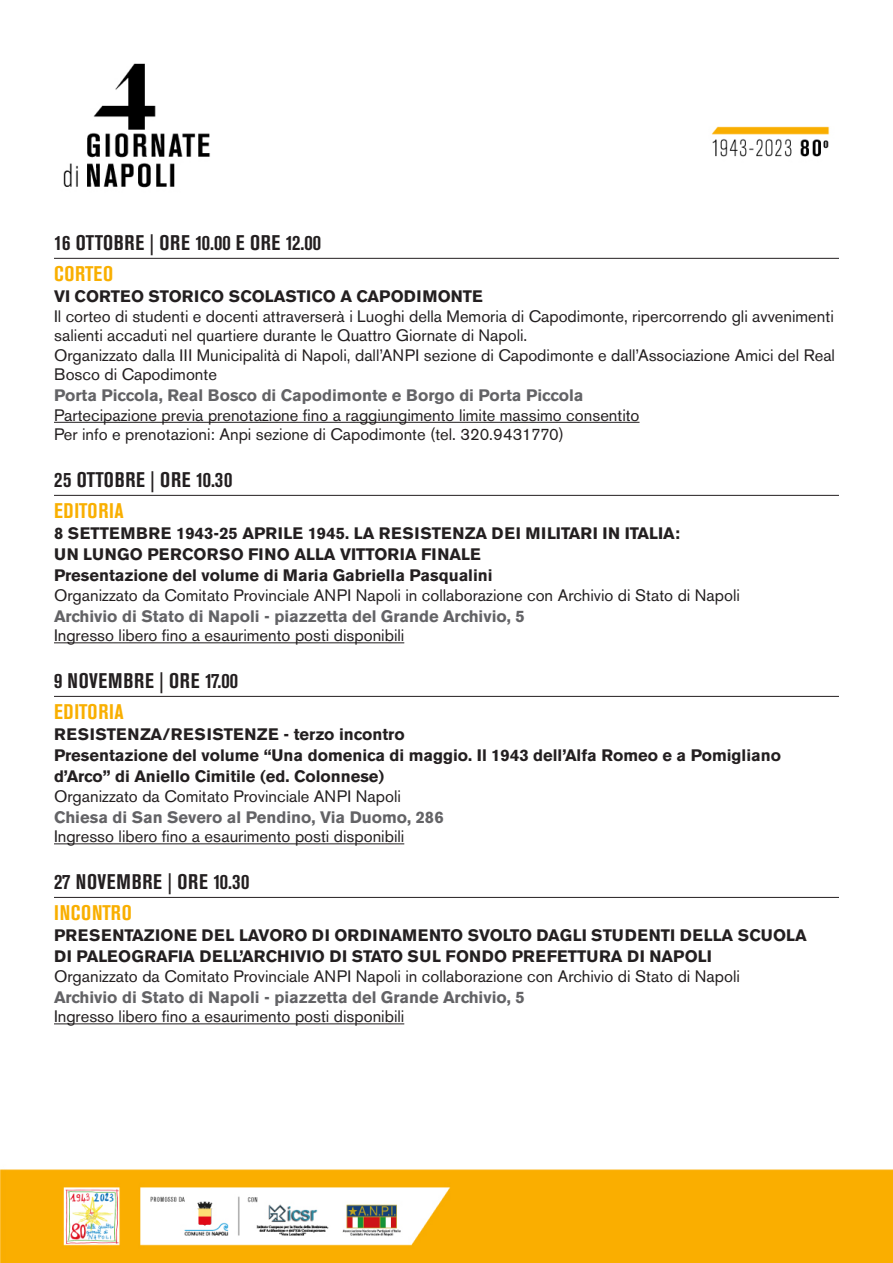
<style>
.page{position:relative;width:893px;height:1263px;background:#fff}
.page>*{position:absolute;margin:0;border:0;box-sizing:border-box;transform-origin:0 0}
.DATA{font:700 condensed 21px "Akzidenz Grotesk BE";letter-spacing:.035em;color:#231f20}
.TIPO{font:700 condensed 21px "Akzidenz Grotesk BE";letter-spacing:.035em;color:#f9af00}
.TESTO{font:16.5px/19.5px "Akzidenz Grotesk BE";color:#231f20}
.ATTIVITà{font:700 16.5px "Akzidenz Grotesk BE";color:#231f20}
.LUOGO{font:700 16.5px "Akzidenz Grotesk BE";color:#636366}
</style>
<div class="page">
<img style="left:0;top:63px;width:892px;height:1200px">
<hr style="left:54px;top:258px;width:785px;height:1px;background:#231f20">
<hr style="left:54px;top:422px;width:585px;height:1px;background:#231f20">
<hr style="left:54px;top:495px;width:785px;height:1px;background:#231f20">
<hr style="left:54px;top:642px;width:350px;height:1px;background:#231f20">
<hr style="left:54px;top:696px;width:785px;height:1px;background:#231f20">
<hr style="left:54px;top:843px;width:350px;height:1px;background:#231f20">
<hr style="left:54px;top:897px;width:785px;height:1px;background:#231f20">
<hr style="left:54px;top:1023px;width:350px;height:1px;background:#231f20">
<p class="DATA" style="left:54px;top:230px;width:269px">16 OTTOBRE | ORE 10.00 E ORE 12.00</p>
<p class="TIPO" style="left:54px;top:262px;width:61px">CORTEO</p>
<p class="ATTIVITà" style="left:54px;top:287px;width:430px">VI CORTEO STORICO SCOLASTICO A CAPODIMONTE</p>
<p class="TESTO" style="left:54px;top:306px;width:781px">Il corteo di studenti e docenti attraverserà i Luoghi della Memoria di Capodimonte, ripercorrendo gli avvenimenti salienti accaduti nel quartiere durante le Quattro Giornate di Napoli.</p>
<p class="TESTO" style="left:54px;top:345px;width:782px">Organizzato dalla III Municipalità di Napoli, dall’ANPI sezione di Capodimonte e dall’Associazione Amici del Real<br>Bosco di Capodimonte</p>
<p class="LUOGO" style="left:54px;top:386px;width:531px">Porta Piccola, Real Bosco di Capodimonte e Borgo di Porta Piccola</p>
<p class="TESTO" style="left:54px;top:405px;width:587px">Partecipazione previa prenotazione fino a raggiungimento limite massimo consentito</p>
<p class="TESTO" style="left:54px;top:425px;width:511px">Per info e prenotazioni: Anpi sezione di Capodimonte (tel. 320.9431770)</p>
<p class="DATA" style="left:54px;top:467px;width:180px">25 OTTOBRE | ORE 10.30</p>
<p class="TIPO" style="left:54px;top:499px;width:71px">EDITORIA</p>
<p class="ATTIVITà" style="left:54px;top:524px;width:627px">8 SETTEMBRE 1943-25 APRILE 1945. LA RESISTENZA DEI MILITARI IN ITALIA:</p>
<p class="ATTIVITà" style="left:54px;top:545px;width:428px">UN LUNGO PERCORSO FINO ALLA VITTORIA FINALE</p>
<p class="ATTIVITà" style="left:54px;top:566px;width:440px">Presentazione del volume di Maria Gabriella Pasqualini</p>
<p class="TESTO" style="left:54px;top:585px;width:687px">Organizzato da Comitato Provinciale ANPI Napoli in collaborazione con Archivio di Stato di Napoli</p>
<p class="LUOGO" style="left:54px;top:606px;width:472px">Archivio di Stato di Napoli - piazzetta del Grande Archivio, 5</p>
<p class="TESTO" style="left:54px;top:626px;width:352px">Ingresso libero fino a esaurimento posti disponibili</p>
<p class="DATA" style="left:54px;top:668px;width:186px">9 NOVEMBRE | ORE 17.00</p>
<p class="TIPO" style="left:54px;top:700px;width:71px">EDITORIA</p>
<p class="ATTIVITà" style="left:54px;top:725px;width:352px">RESISTENZA/RESISTENZE - terzo incontro</p>
<p class="ATTIVITà" style="left:54px;top:746px;width:729px">Presentazione del volume “Una domenica di maggio. Il 1943 dell’Alfa Romeo e a Pomigliano</p>
<p class="ATTIVITà" style="left:54px;top:767px;width:332px">d’Arco” di Aniello Cimitile (ed. Colonnese)</p>
<p class="TESTO" style="left:54px;top:786px;width:348px">Organizzato da Comitato Provinciale ANPI Napoli</p>
<p class="LUOGO" style="left:54px;top:807px;width:391px">Chiesa di San Severo al Pendino, Via Duomo, 286</p>
<p class="TESTO" style="left:54px;top:827px;width:352px">Ingresso libero fino a esaurimento posti disponibili</p>
<p class="DATA" style="left:54px;top:869px;width:197px">27 NOVEMBRE | ORE 10.30</p>
<p class="TIPO" style="left:54px;top:901px;width:79px">INCONTRO</p>
<p class="ATTIVITà" style="left:54px;top:926px;width:754px">PRESENTAZIONE DEL LAVORO DI ORDINAMENTO SVOLTO DAGLI STUDENTI DELLA SCUOLA</p>
<p class="ATTIVITà" style="left:54px;top:947px;width:659px">DI PALEOGRAFIA DELL’ARCHIVIO DI STATO SUL FONDO PREFETTURA DI NAPOLI</p>
<p class="TESTO" style="left:54px;top:966px;width:687px">Organizzato da Comitato Provinciale ANPI Napoli in collaborazione con Archivio di Stato di Napoli</p>
<p class="LUOGO" style="left:54px;top:987px;width:472px">Archivio di Stato di Napoli - piazzetta del Grande Archivio, 5</p>
<p class="TESTO" style="left:54px;top:1007px;width:352px">Ingresso libero fino a esaurimento posti disponibili</p>
</div>
